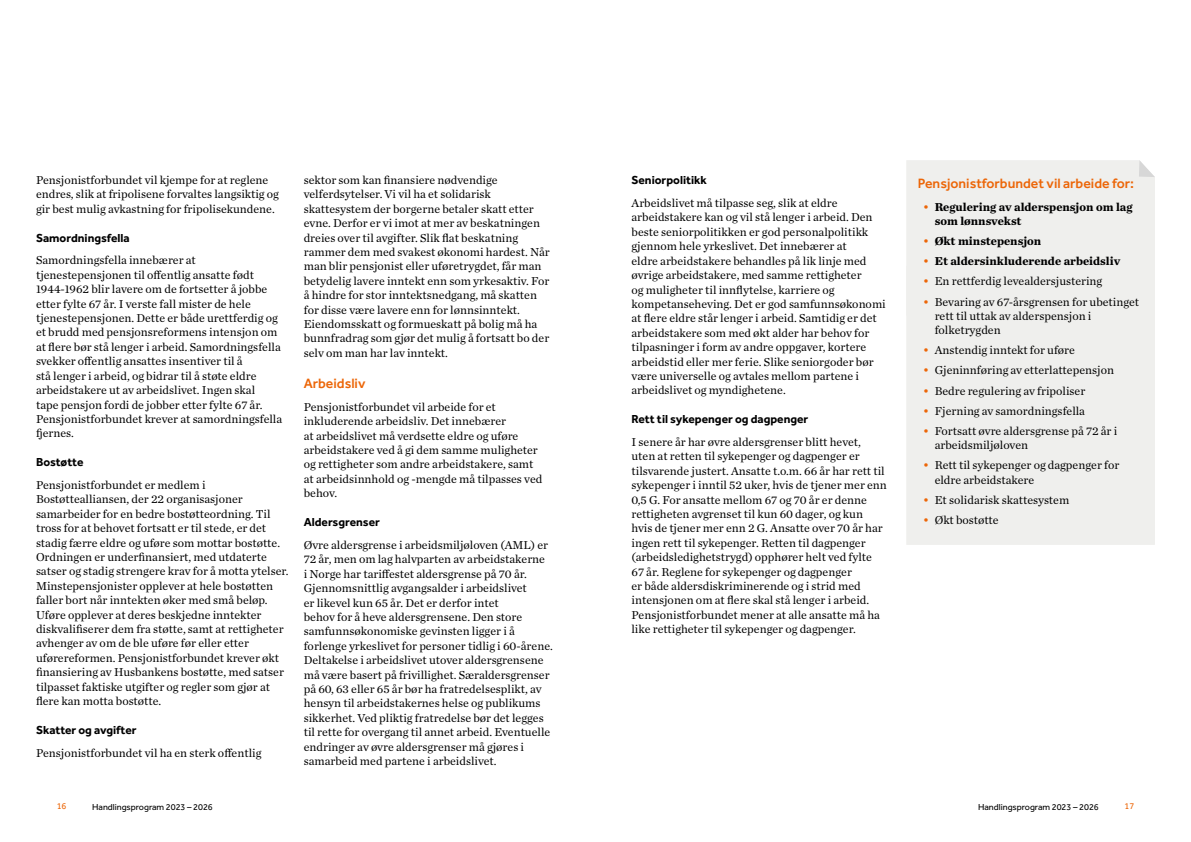
<style>
.page{position:relative;width:1191px;height:842px;background:#fff}
.page>*{position:absolute;margin:0;border:0;box-sizing:border-box;transform-origin:0 0}
.t1{font:500 14px "Effra Std";color:#ec6608}
.t2{font:12px/14.4px "Chronicle Text G1";color:#000}
.t3{font:700 12px "Effra Std";color:#000}
.t4{font:700 12px/14.4px "Chronicle Text G1";color:#000}
.t5{font:9px "Effra Std";color:#000}
.t6{font:9px "Effra Std";color:#ec6608}
.s1{font-family:"Effra Std";color:#ec6608}
.s2{font-family:"Effra Std";font-weight:700;color:#ec6608}
</style>
<div class="page">
<div style="left:906px;top:316px;width:249px;height:229px;background:#efefed"></div>
<div style="left:906px;top:160px;width:249px;height:156px;background:#efefed"></div>
<p class="t2" style="left:36px;top:172px;width:244px">Pensjonistforbundet vil kjempe for at reglene endres, slik at fripolisene forvaltes langsiktig og gir best mulig avkastning for fripolisekundene.</p>
<p class="t3" style="left:36px;top:230px;width:95px">Samordningsfella</p>
<p class="t2" style="left:36px;top:253px;width:248px">Samordningsfella innebærer at tjenestepensjonen til offentlig ansatte født 1944-1962 blir lavere om de fortsetter å jobbe etter fylte 67 år. I verste fall mister de hele tjenestepensjonen. Dette er både urettferdig og et brudd med pensjonsreformens intensjon om at flere bør stå lenger i arbeid. Samordningsfella svekker offentlig ansattes insentiver til å<br>stå lenger i arbeid, og bidrar til å støte eldre arbeidstakere ut av arbeidslivet. Ingen skal<br>tape pensjon fordi de jobber etter fylte 67 år.<br>Pensjonistforbundet krever at samordningsfella fjernes.</p>
<p class="t3" style="left:36px;top:455px;width:49px">Bostøtte</p>
<p class="t2" style="left:36px;top:477px;width:254px">Pensjonistforbundet er medlem i Bostøttealliansen, der 22 organisasjoner samarbeider for en bedre bostøtteordning. Til tross for at behovet fortsatt er til stede, er det stadig færre eldre og uføre som mottar bostøtte.<br>Ordningen er underfinansiert, med utdaterte satser og stadig strengere krav for å motta ytelser.<br>Minstepensjonister opplever at hele bostøtten faller bort når inntekten øker med små beløp.<br>Uføre opplever at deres beskjedne inntekter diskvalifiserer dem fra støtte, samt at rettigheter avhenger av om de ble uføre før eller etter uførereformen. Pensjonistforbundet krever økt finansiering av Husbankens bostøtte, med satser tilpasset faktiske utgifter og regler som gjør at flere kan motta bostøtte.</p>
<p class="t3" style="left:36px;top:722px;width:102px">Skatter og avgifter</p>
<p class="t2" style="left:36px;top:745px;width:227px">Pensjonistforbundet vil ha en sterk offentlig</p>
<p class="t2" style="left:304px;top:172px;width:247px">sektor som kan finansiere nødvendige velferdsytelser. Vi vil ha et solidarisk skattesystem der borgerne betaler skatt etter evne. Derfor er vi imot at mer av beskatningen dreies over til avgifter. Slik flat beskatning rammer dem med svakest økonomi hardest. Når man blir pensjonist eller uføretrygdet, får man betydelig lavere inntekt enn som yrkesaktiv. For å hindre for stor inntektsnedgang, må skatten for disse være lavere enn for lønnsinntekt.<br>Eiendomsskatt og formueskatt på bolig må ha bunnfradrag som gjør det mulig å fortsatt bo der selv om man har lav inntekt.</p>
<p class="t1" style="left:304px;top:375px;width:63px">Arbeidsliv</p>
<p class="t2" style="left:304px;top:399px;width:240px">Pensjonistforbundet vil arbeide for et inkluderende arbeidsliv. Det innebærer<br>at arbeidslivet må verdsette eldre og uføre arbeidstakere ved å gi dem samme muligheter og rettigheter som andre arbeidstakere, samt at arbeidsinnhold og -mengde må tilpasses ved behov.</p>
<p class="t3" style="left:304px;top:515px;width:78px">Aldersgrenser</p>
<p class="t2" style="left:304px;top:537px;width:251px">Øvre aldersgrense i arbeidsmiljøloven (AML) er 72 år, men om lag halvparten av arbeidstakerne<br>i Norge har tariffestet aldersgrense på 70 år.<br>Gjennomsnittlig avgangsalder i arbeidslivet<br>er likevel kun 65 år. Det er derfor intet<br>behov for å heve aldersgrensene. Den store samfunnsøkonomiske gevinsten ligger i å forlenge yrkeslivet for personer tidlig i 60-årene.<br>Deltakelse i arbeidslivet utover aldersgrensene må være basert på frivillighet. Særaldersgrenser på 60, 63 eller 65 år bør ha fratredelsesplikt, av hensyn til arbeidstakernes helse og publikums sikkerhet. Ved pliktig fratredelse bør det legges til rette for overgang til annet arbeid. Eventuelle endringer av øvre aldersgrenser må gjøres i samarbeid med partene i arbeidslivet.</p>
<p class="t3" style="left:631px;top:173px;width:77px">Seniorpolitikk</p>
<p class="t2" style="left:631px;top:195px;width:256px">Arbeidslivet må tilpasse seg, slik at eldre arbeidstakere kan og vil stå lenger i arbeid. Den beste seniorpolitikken er god personalpolitikk gjennom hele yrkeslivet. Det innebærer at<br>eldre arbeidstakere behandles på lik linje med øvrige arbeidstakere, med samme rettigheter<br>og muligheter til innflytelse, karriere og kompetanseheving. Det er god samfunnsøkonomi at flere eldre står lenger i arbeid. Samtidig er det arbeidstakere som med økt alder har behov for tilpasninger i form av andre oppgaver, kortere arbeidstid eller mer ferie. Slike seniorgoder bør være universelle og avtales mellom partene i arbeidslivet og myndighetene.</p>
<p class="t3" style="left:631px;top:412px;width:178px">Rett til sykepenger og dagpenger</p>
<p class="t2" style="left:631px;top:434px;width:257px">I senere år har øvre aldersgrenser blitt hevet, uten at retten til sykepenger og dagpenger er tilsvarende justert. Ansatte t.o.m. 66 år har rett til sykepenger i inntil 52 uker, hvis de tjener mer enn 0,5 G. For ansatte mellom 67 og 70 år er denne rettigheten avgrenset til kun 60 dager, og kun hvis de tjener mer enn 2 G. Ansatte over 70 år har ingen rett til sykepenger. Retten til dagpenger (arbeidsledighetstrygd) opphører helt ved fylte 67 år. Reglene for sykepenger og dagpenger<br>er både aldersdiskriminerende og i strid med intensjonen om at flere skal stå lenger i arbeid.<br>Pensjonistforbundet mener at alle ansatte må ha like rettigheter til sykepenger og dagpenger.</p>
<p class="t1" style="left:917px;top:175px;width:218px">Pensjonistforbundet vil arbeide for:</p>
<p class="t4" style="left:934px;top:199px;width:199px;text-indent:-11px"><span class="s1">•</span> Regulering av alderspensjon om lag som lønnsvekst</p>
<p class="t4" style="left:923px;top:233px;width:119px"><span class="s1">•</span> Økt minstepensjon</p>
<p class="t4" style="left:923px;top:253px;width:198px"><span class="s1">•</span> Et aldersinkluderende arbeidsliv</p>
<p class="t2" style="left:923px;top:274px;width:180px"><span class="s2">•</span> En rettferdig levealdersjustering</p>
<p class="t2" style="left:934px;top:294px;width:206px;text-indent:-11px"><span class="s2">•</span> Bevaring av 67-årsgrensen for ubetinget rett til uttak av alderspensjon i folketrygden</p>
<p class="t2" style="left:923px;top:342px;width:153px"><span class="s2">•</span> Anstendig inntekt for uføre</p>
<p class="t2" style="left:923px;top:363px;width:192px"><span class="s2">•</span> Gjeninnføring av etterlattepensjon</p>
<p class="t2" style="left:923px;top:383px;width:163px"><span class="s2">•</span> Bedre regulering av fripoliser</p>
<p class="t2" style="left:923px;top:403px;width:163px"><span class="s2">•</span> Fjerning av samordningsfella</p>
<p class="t2" style="left:934px;top:423px;width:184px;text-indent:-11px"><span class="s2">•</span> Fortsatt øvre aldersgrense på 72 år i arbeidsmiljøloven</p>
<p class="t2" style="left:934px;top:457px;width:186px;text-indent:-11px"><span class="s2">•</span> Rett til sykepenger og dagpenger for eldre arbeidstakere</p>
<p class="t2" style="left:923px;top:492px;width:147px"><span class="s2">•</span> Et solidarisk skattesystem</p>
<p class="t2" style="left:923px;top:512px;width:77px"><span class="s2">•</span> Økt bostøtte</p>
<p class="t6" style="left:57px;top:801px;width:11px">16</p>
<p class="t5" style="left:92px;top:801px;width:122px">Handlingsprogram 2023 – 2026</p>
<p class="t5" style="left:978px;top:801px;width:122px">Handlingsprogram 2023 – 2026</p>
<p class="t6" style="left:1124px;top:801px;width:11px">17</p>
</div>
